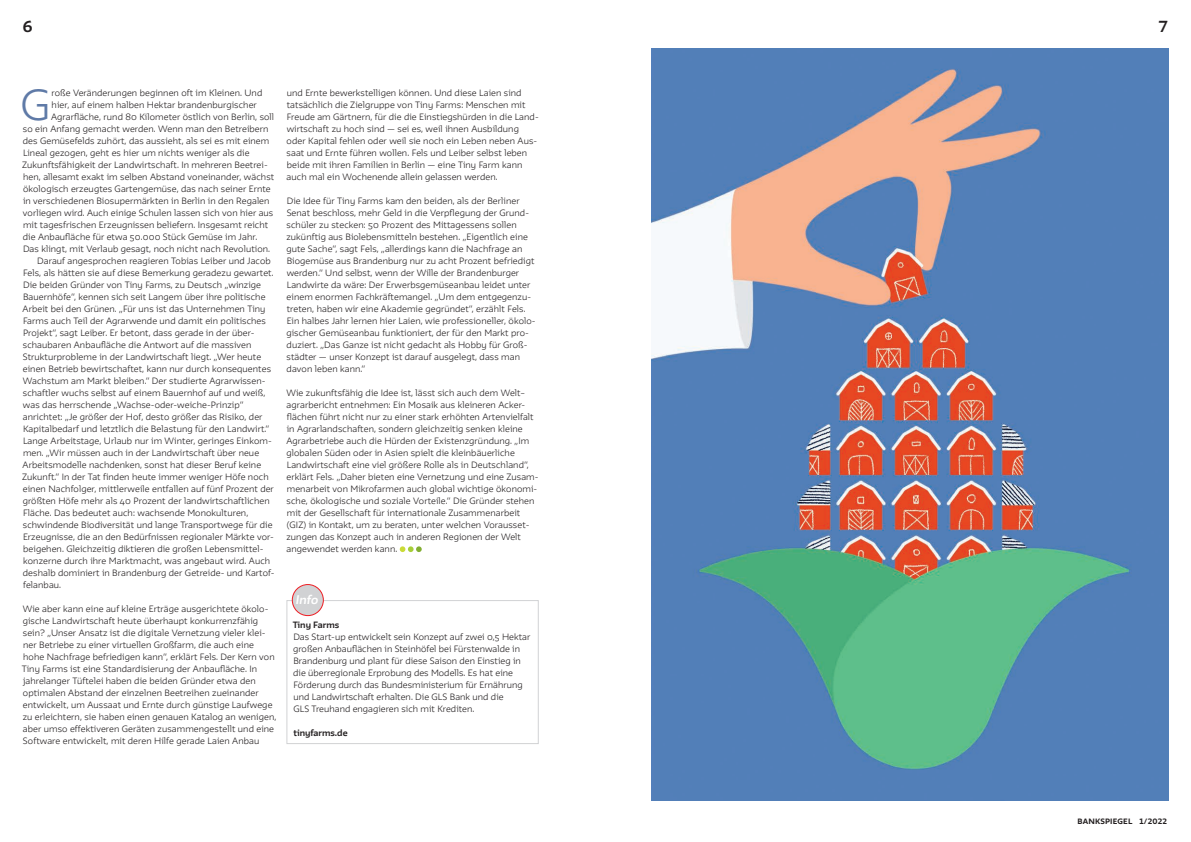
<style>
.page{position:relative;width:1191px;height:842px;background:#fff}
.page>*{position:absolute;margin:0;border:0;box-sizing:border-box;transform-origin:0 0}
.t1{font:300 38px "GLS Irma";color:#5f7aa7}
.t2{font:700 14px "GLS Irma";color:#231f20}
.t3{font:italic 700 11px "GLS Irma";color:#fff}
.t4{font:300 8px/12px "GLS Irma";letter-spacing:.015em;color:#231f20}
.t5{font:700 8px "GLS Irma";letter-spacing:-.005em;color:#231f20}
.t6{font:800 6.8px "GLS Irma";letter-spacing:.03em;color:#231f20}
</style>
<div class="page">
<img style="left:651px;top:48px;width:517px;height:752px">
<svg style="left:400px;top:546px;width:22px;height:6px"></svg>
<div style="left:286px;top:600px;width:253px;height:144px;border:1px solid #d1d2d4"></div>
<div style="left:292px;top:584px;width:31px;height:32px;background:#d1d2d4;border-radius:50%"></div>
<div style="left:292px;top:584px;width:32px;height:32px;border:1px solid #ee1d23;border-radius:50%"></div>
<h2 class="t2" style="left:23px;top:17px;width:11px">6</h2>
<h2 class="t2" style="left:1158px;top:17px;width:11px">7</h2>
<h1 class="t1" style="left:21px;top:79px;width:31px">G</h1>
<p class="t4" style="left:52px;top:87px;width:212px">roße Veränderungen beginnen oft im Kleinen. Und</p>
<p class="t4" style="left:52px;top:99px;width:207px">hier, auf einem halben Hektar brandenburgischer</p>
<p class="t4" style="left:51px;top:111px;width:224px">Agrarfläche, rund 80 Kilometer östlich von Berlin, soll</p>
<p class="t4" style="left:23px;top:123px;width:247px">so ein Anfang gemacht werden. Wenn man den Betreibern</p>
<p class="t4" style="left:23px;top:135px;width:248px">des Gemüsefelds zuhört, das aussieht, als sei es mit einem</p>
<p class="t4" style="left:23px;top:147px;width:228px">Lineal gezogen, geht es hier um nichts weniger als die</p>
<p class="t4" style="left:22px;top:159px;width:247px">Zukunftsfähigkeit der Landwirtschaft. In mehreren Beetrei-</p>
<p class="t4" style="left:23px;top:171px;width:252px">hen, allesamt exakt im selben Abstand voneinander, wächst</p>
<p class="t4" style="left:23px;top:183px;width:249px">ökologisch erzeugtes Gartengemüse, das nach seiner Ernte</p>
<p class="t4" style="left:23px;top:195px;width:248px">in verschiedenen Biosupermärkten in Berlin in den Regalen</p>
<p class="t4" style="left:23px;top:207px;width:252px">vorliegen wird. Auch einige Schulen lassen sich von hier aus</p>
<p class="t4" style="left:23px;top:219px;width:247px">mit tagesfrischen Erzeugnissen beliefern. Insgesamt reicht</p>
<p class="t4" style="left:23px;top:231px;width:236px">die Anbaufläche für etwa 50.000 Stück Gemüse im Jahr.</p>
<p class="t4" style="left:23px;top:243px;width:249px">Das klingt, mit Verlaub gesagt, noch nicht nach Revolution.</p>
<p class="t4" style="left:37px;top:255px;width:235px">Darauf angesprochen reagieren Tobias Leiber und Jacob</p>
<p class="t4" style="left:23px;top:267px;width:252px">Fels, als hätten sie auf diese Bemerkung geradezu gewartet.</p>
<p class="t4" style="left:23px;top:279px;width:240px">Die beiden Gründer von Tiny Farms, zu Deutsch „winzige</p>
<p class="t4" style="left:23px;top:291px;width:244px">Bauernhöfe“, kennen sich seit Langem über ihre politische</p>
<p class="t4" style="left:23px;top:303px;width:244px">Arbeit bei den Grünen. „Für uns ist das Unternehmen Tiny</p>
<p class="t4" style="left:23px;top:315px;width:244px">Farms auch Teil der Agrarwende und damit ein politisches</p>
<p class="t4" style="left:23px;top:327px;width:233px">Projekt“, sagt Leiber. Er betont, dass gerade in der über-</p>
<p class="t4" style="left:23px;top:339px;width:230px">schaubaren Anbaufläche die Antwort auf die massiven</p>
<p class="t4" style="left:23px;top:351px;width:240px">Strukturprobleme in der Landwirtschaft liegt. „Wer heute</p>
<p class="t4" style="left:23px;top:363px;width:250px">einen Betrieb bewirtschaftet, kann nur durch konsequentes</p>
<p class="t4" style="left:23px;top:375px;width:244px">Wachstum am Markt bleiben.“ Der studierte Agrarwissen-</p>
<p class="t4" style="left:23px;top:387px;width:244px">schaftler wuchs selbst auf einem Bauernhof auf und weiß,</p>
<p class="t4" style="left:23px;top:399px;width:222px">was das herrschende „Wachse-oder-weiche-Prinzip“</p>
<p class="t4" style="left:23px;top:411px;width:241px">anrichtet: „Je größer der Hof, desto größer das Risiko, der</p>
<p class="t4" style="left:23px;top:423px;width:248px">Kapitalbedarf und letztlich die Belastung für den Landwirt.“</p>
<p class="t4" style="left:23px;top:435px;width:250px">Lange Arbeitstage, Urlaub nur im Winter, geringes Einkom-</p>
<p class="t4" style="left:23px;top:447px;width:238px">men. „Wir müssen auch in der Landwirtschaft über neue</p>
<p class="t4" style="left:23px;top:459px;width:240px">Arbeitsmodelle nachdenken, sonst hat dieser Beruf keine</p>
<p class="t4" style="left:22px;top:471px;width:248px">Zukunft.“ In der Tat finden heute immer weniger Höfe noch</p>
<p class="t4" style="left:23px;top:483px;width:252px">einen Nachfolger, mittlerweile entfallen auf fünf Prozent der</p>
<p class="t4" style="left:23px;top:495px;width:248px">größten Höfe mehr als 40 Prozent der landwirtschaftlichen</p>
<p class="t4" style="left:23px;top:507px;width:227px">Fläche. Das bedeutet auch: wachsende Monokulturen,</p>
<p class="t4" style="left:23px;top:519px;width:251px">schwindende Biodiversität und lange Transportwege für die</p>
<p class="t4" style="left:23px;top:531px;width:252px">Erzeugnisse, die an den Bedürfnissen regionaler Märkte vor-</p>
<p class="t4" style="left:23px;top:543px;width:242px">beigehen. Gleichzeitig diktieren die großen Lebensmittel-</p>
<p class="t4" style="left:23px;top:555px;width:248px">konzerne durch ihre Marktmacht, was angebaut wird. Auch</p>
<p class="t4" style="left:23px;top:567px;width:253px">deshalb dominiert in Brandenburg der Getreide- und Kartof-</p>
<p class="t4" style="left:23px;top:579px;width:40px">felanbau.</p>
<p class="t4" style="left:22px;top:603px;width:256px">Wie aber kann eine auf kleine Erträge ausgerichtete ökolo&shy;gische Landwirtschaft heute überhaupt konkurrenzfähig sein? „Unser Ansatz ist die digitale Vernetzung vieler klei&shy;ner Betriebe zu einer virtuellen Großfarm, die auch eine<br>hohe Nachfrage befriedigen kann“, erklärt Fels. Der Kern von Tiny Farms ist eine Standardisierung der Anbaufläche. In jahrelanger Tüftelei haben die beiden Gründer etwa den optimalen Abstand der einzelnen Beetreihen zueinander entwickelt, um Aussaat und Ernte durch günstige Laufwege zu erleichtern, sie haben einen genauen Katalog an wenigen, aber umso effektiveren Geräten zusammengestellt und eine Software entwickelt, mit deren Hilfe gerade Laien Anbau</p>
<p class="t4" style="left:286px;top:87px;width:254px">und Ernte bewerkstelligen können. Und diese Laien sind tatsächlich die Zielgruppe von Tiny Farms: Menschen mit Freude am Gärtnern, für die die Einstiegshürden in die Land&shy;wirtschaft zu hoch sind — sei es, weil ihnen Ausbildung oder Kapital fehlen oder weil sie noch ein Leben neben Aus&shy;saat und Ernte führen wollen. Fels und Leiber selbst leben beide mit ihren Familien in Berlin — eine Tiny Farm kann auch mal ein Wochenende allein gelassen werden.</p>
<p class="t4" style="left:286px;top:195px;width:251px">Die Idee für Tiny Farms kam den beiden, als der Berliner Senat beschloss, mehr Geld in die Verpflegung der Grund&shy;schüler zu stecken: 50 Prozent des Mittagessens sollen zukünftig aus Biolebensmitteln bestehen. „Eigentlich eine gute Sache“, sagt Fels, „allerdings kann die Nachfrage an Biogemüse aus Brandenburg nur zu acht Prozent befriedigt werden.“ Und selbst, wenn der Wille der Brandenburger Landwirte da wäre: Der Erwerbsgemüseanbau leidet unter einem enormen Fachkräftemangel. „Um dem entgegenzu&shy;treten, haben wir eine Akademie gegründet“, erzählt Fels.<br>Ein halbes Jahr lernen hier Laien, wie professioneller, ökolo&shy;gischer Gemüseanbau funktioniert, der für den Markt pro&shy;duziert. „Das Ganze ist nicht gedacht als Hobby für Groß&shy;städter — unser Konzept ist darauf ausgelegt, dass man davon leben kann.“</p>
<p class="t4" style="left:286px;top:387px;width:254px">Wie zukunftsfähig die Idee ist, lässt sich auch dem Welt– agrarbericht entnehmen: Ein Mosaik aus kleineren Acker&shy;flächen führt nicht nur zu einer stark erhöhten Artenvielfalt in Agrarlandschaften, sondern gleichzeitig senken kleine Agrarbetriebe auch die Hürden der Existenzgründung. „Im globalen Süden oder in Asien spielt die kleinbäuerliche Landwirtschaft eine viel größere Rolle als in Deutschland“, erklärt Fels. „Daher bieten eine Vernetzung und eine Zusam&shy;menarbeit von Mikrofarmen auch global wichtige ökonomi&shy;sche, ökologische und soziale Vorteile.“ Die Gründer stehen mit der Gesellschaft für internationale Zusammenarbeit (GIZ) in Kontakt, um zu beraten, unter welchen Vorausset&shy;zungen das Konzept auch in anderen Regionen der Welt angewendet werden kann.</p>
<h3 class="t3" style="left:296px;top:592px;width:24px">Info</h3>
<p class="t5" style="left:293px;top:620px;width:48px">Tiny Farms</p>
<p class="t4" style="left:293px;top:631px;width:239px">Das Start-up entwickelt sein Konzept auf zwei 0,5 Hektar großen Anbauflächen in Steinhöfel bei Fürstenwalde in Brandenburg und plant für diese Saison den Einstieg in die überregionale Erprobung des Modells. Es hat eine Förderung durch das Bundesministerium für Ernährung und Landwirtschaft erhalten. Die GLS Bank und die<br>GLS Treuhand engagieren sich mit Krediten.</p>
<p class="t5" style="left:293px;top:728px;width:56px">tinyfarms.de</p>
<p class="t6" style="left:1077px;top:817px;width:91px">BANKSPIEGEL 1/2022</p>
</div>
